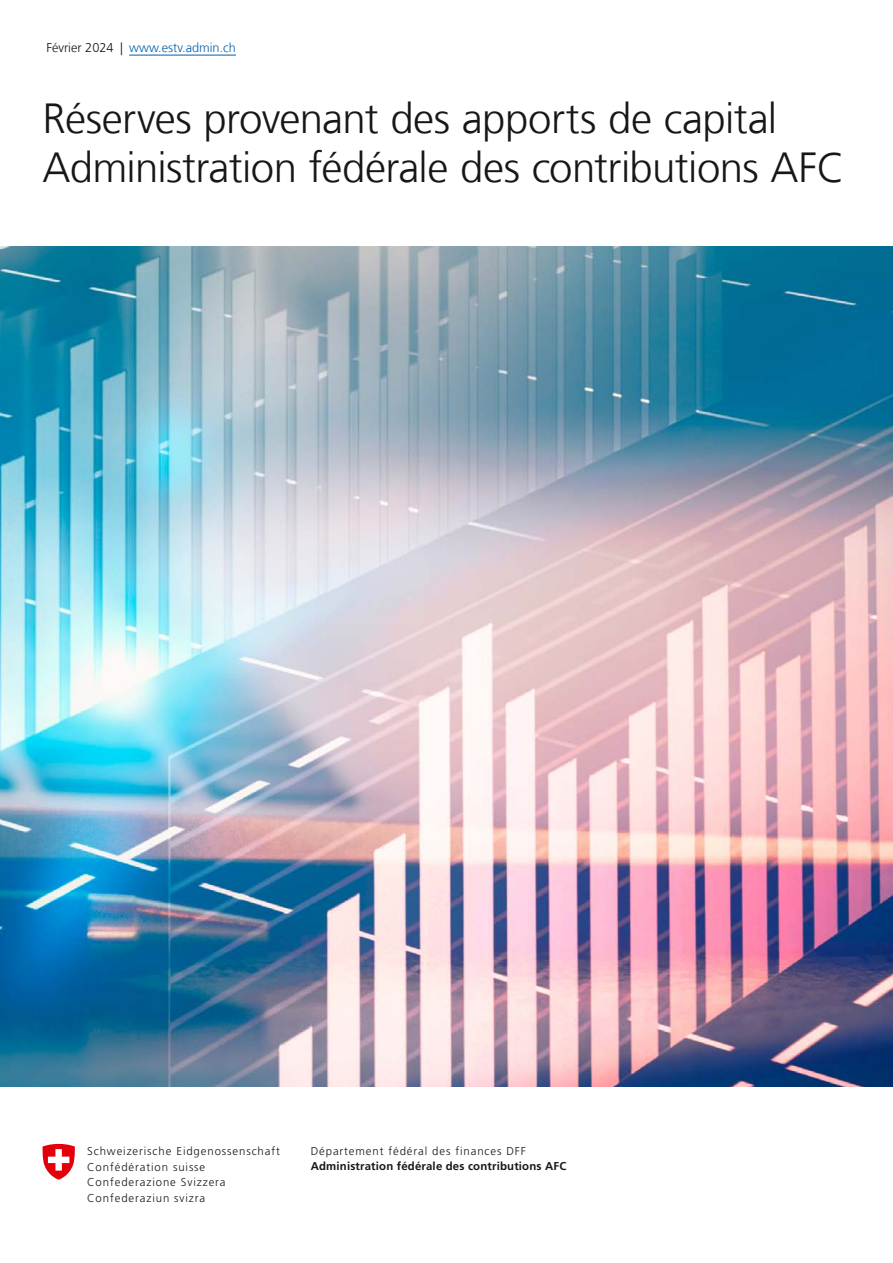
<style>
.page{position:relative;width:893px;height:1263px;background:#fff}
.page>*{position:absolute;margin:0;border:0;box-sizing:border-box;transform-origin:0 0}
.Überschriften_Titel{font:300 42px/48.8px "Frutiger LT Com";letter-spacing:-.015em;color:#181716}
.kleiner{font:300 12.75px "Frutiger LT Com";color:#0060ad}
.t1{font:300 11.4px/15.8px "Frutiger LT Com";letter-spacing:.08em;color:#181716}
.t2{font:700 11.4px "Frutiger LT Com";letter-spacing:.015em;color:#181716}
.s1{color:#181716}
</style>
<div class="page">
<hr style="left:129px;top:55px;width:107px;height:1px;background:#0060ad">
<svg style="left:43px;top:1144px;width:32px;height:36px"></svg>
<img style="left:0;top:247px;width:893px;height:839px">
<p class="kleiner" style="left:46px;top:40px;width:191px"><span class="s1">Février 2024 |</span> www.estv.admin.ch</p>
<h1 class="Überschriften_Titel" style="left:43px;top:95px;width:804px">Réserves provenant des apports de capital<br>Administration fédérale des contributions AFC</h1>
<p class="t1" style="left:87px;top:1143px;width:194px">Schweizerische Eidgenossenschaft</p>
<p class="t1" style="left:311px;top:1143px;width:217px">Département fédéral des finances DFF</p>
<p class="t1" style="left:87px;top:1159px;width:140px">Confédération suisse<br>Confederazione Svizzera<br>Confederaziun svizra</p>
<p class="t2" style="left:311px;top:1159px;width:257px">Administration fédérale des contributions AFC</p>
</div>
